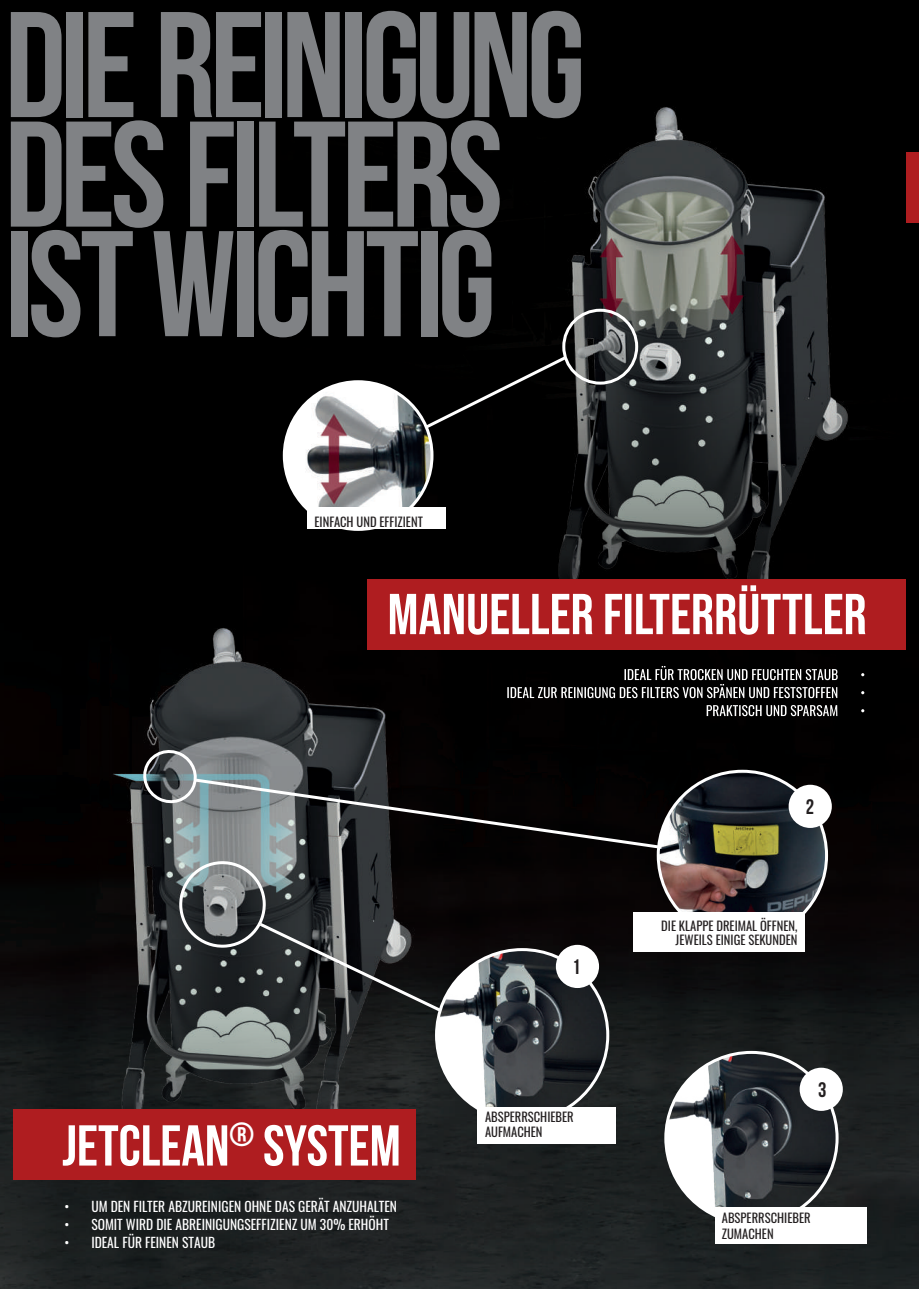
<style>
.page{position:relative;width:919px;height:1289px;background:#fff}
.page>*{position:absolute;margin:0;border:0;box-sizing:border-box;transform-origin:0 0}
.t1{font:700 150px/109.5px "Bebas Neue";letter-spacing:-.04em;color:#808285}
.t2{font:700 57.45px "Bebas Neue";color:#fff}
.t3{font:700 21px "Bebas Neue";color:#231f20}
.t4{font:13.5px "Oswald";color:#fff}
.t5{font:12.6px/15px "Oswald";color:#231f20}
</style>
<div class="page">
<img style="left:0;top:0;width:918px;height:1288px">
<img style="left:53px;top:600px;width:503px;height:578px">
<svg style="left:179px;top:859px;width:286px;height:165px"></svg>
<div style="left:347px;top:353px;width:146px;height:115px;background:#000"></div>
<img style="left:436px;top:949px;width:171px;height:171px;border-radius:86px">
<img style="left:289px;top:382px;width:143px;height:147px">
<img style="left:493px;top:14px;width:413px;height:664px">
<div style="left:562px;top:309px;width:76px;height:75px;border:3px solid #fff;border-radius:50%"></div>
<svg style="left:706px;top:705px;width:131px;height:11px"></svg>
<svg style="left:507px;top:666px;width:330px;height:32px"></svg>
<div style="left:367px;top:579px;width:539px;height:70px;background:#af1d20"></div>
<svg style="left:390px;top:585px;width:475px;height:49px"></svg>
<div style="left:13px;top:1109px;width:403px;height:70px;background:#af1d20"></div>
<img style="left:658px;top:771px;width:168px;height:168px;border-radius:84px">
<img style="left:665px;top:1052px;width:172px;height:171px;border-radius:86px">
<div style="left:633px;top:912px;width:171px;height:40px;background:#fff"></div>
<div style="left:714px;top:1206px;width:152px;height:37px;background:#fff"></div>
<div style="left:477px;top:1106px;width:139px;height:37px;background:#fff"></div>
<div style="left:307px;top:507px;width:138px;height:22px;background:#fff"></div>
<div style="left:556px;top:944px;width:43px;height:44px;background:#fff;border-radius:50%"></div>
<div style="left:788px;top:784px;width:43px;height:44px;background:#fff;border-radius:50%"></div>
<div style="left:799px;top:1067px;width:43px;height:43px;background:#fff;border-radius:50%"></div>
<svg style="left:137px;top:748px;width:527px;height:102px"></svg>
<div style="left:906px;top:152px;width:12px;height:71px;background:#af1d20"></div>
<h1 class="t1" style="left:5px;top:9px;width:582px">DIE REINIGUNG<br>DES FILTERS<br>IST WICHTIG</h1>
<p class="t5" style="left:314px;top:512px;width:110px">EINFACH UND EFFIZIENT</p>
<h2 class="t2" style="left:62px;top:1114px;width:340px">JETCLEAN<sup>®</sup> SYSTEM</h2>
<p class="t4" style="left:64px;top:1194px;width:334px">• UM DEN FILTER ABZUREINIGEN OHNE DAS GERÄT ANZUHALTEN</p>
<p class="t4" style="left:64px;top:1212px;width:326px">• SOMIT WIRD DIE ABREINIGUNGSEFFIZIENZ UM 30% ERHÖHT</p>
<p class="t4" style="left:64px;top:1230px;width:152px">• IDEAL FÜR FEINEN STAUB</p>
<h3 class="t3" style="left:572px;top:955px;width:10px">1</h3>
<p class="t5" style="left:485px;top:1108px;width:90px">ABSPERRSCHIEBER<br>AUFMACHEN</p>
<h3 class="t3" style="left:805px;top:795px;width:10px">2</h3>
<p class="t5" style="left:661px;top:918px;width:138px;line-height:13.5px;text-align:right">DIE KLAPPE DREIMAL ÖFFNEN,<br>JEWEILS EINIGE SEKUNDEN</p>
<h3 class="t3" style="left:817px;top:1077px;width:10px">3</h3>
<p class="t5" style="left:721px;top:1209px;width:90px">ABSPERRSCHIEBER<br>ZUMACHEN</p>
</div>
